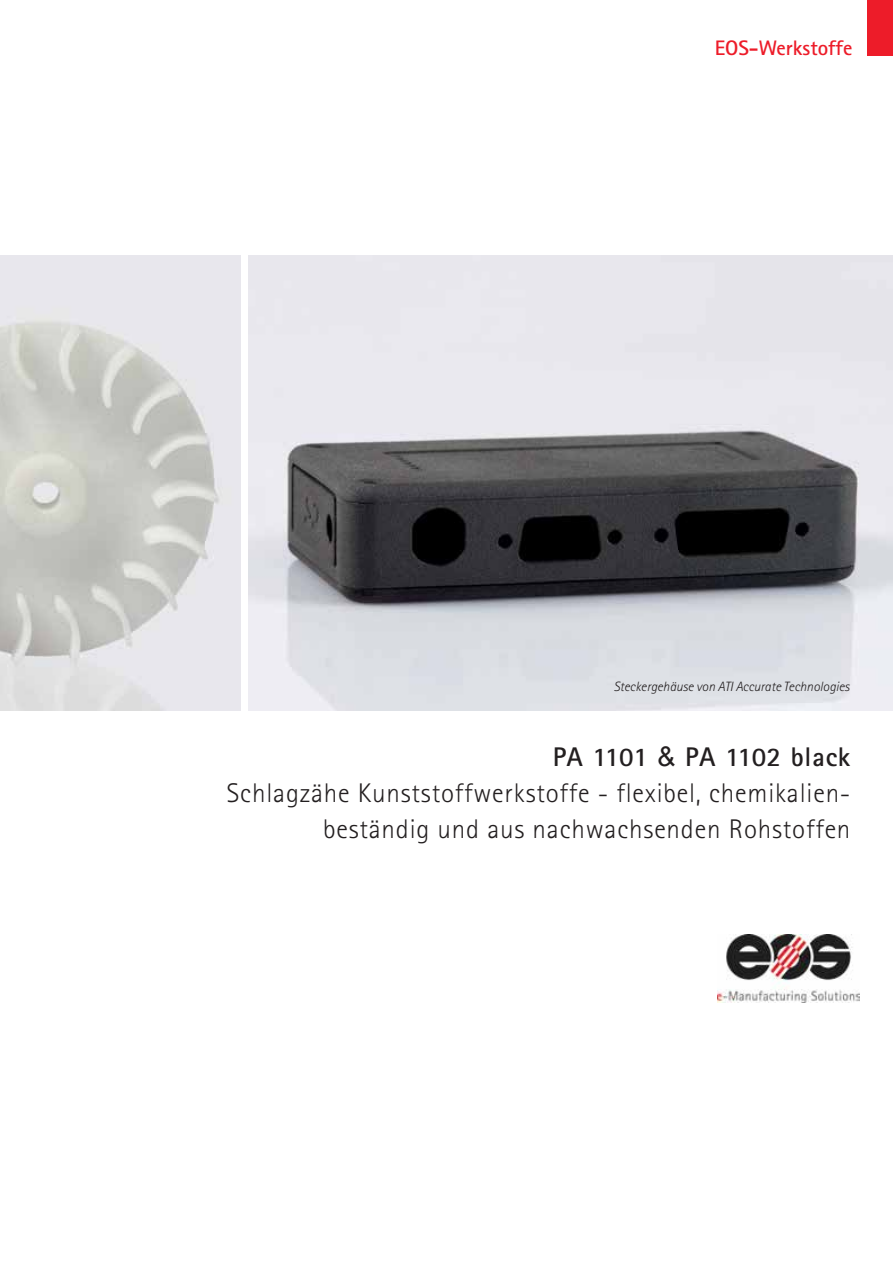
<style>
.page{position:relative;width:893px;height:1263px;background:#fff}
.page>*{position:absolute;margin:0;border:0;box-sizing:border-box;transform-origin:0 0}
.t1{font:300 27px/36px "Rotis Sans Serif";letter-spacing:.03em;color:#231f20;text-align:right}
.t2{font:700 21px "Rotis Sans Serif";color:#ed1c29}
.t3{font:italic 300 13.5px "Rotis Sans Serif";color:#231f20}
.s1{font-weight:700}
.s2{font-family:"Arial";font-weight:400}
</style>
<div class="page">
<div style="left:867px;top:0;width:26px;height:55px;background:#ed1c29"></div>
<img style="left:718px;top:935px;width:141px;height:67px">
<img style="left:249px;top:255px;width:644px;height:455px">
<img style="left:0;top:255px;width:240px;height:455px">
<p class="t2" style="left:715px;top:34px;width:139px">EOS-Werkstoffe</p>
<p class="t3" style="left:614px;top:678px;width:237px">Steckergehäuse von ATI Accurate Technologies</p>
<p class="t1" style="left:227px;top:738px;width:625px"><span class="s1">PA 1101</span> <span class="s2">&amp;</span> <span class="s1">PA 1102 black<br></span>Schlagzähe Kunststoffwerkstoffe - flexibel, chemikalien&shy;beständig und aus nachwachsenden Rohstoffen</p>
</div>
